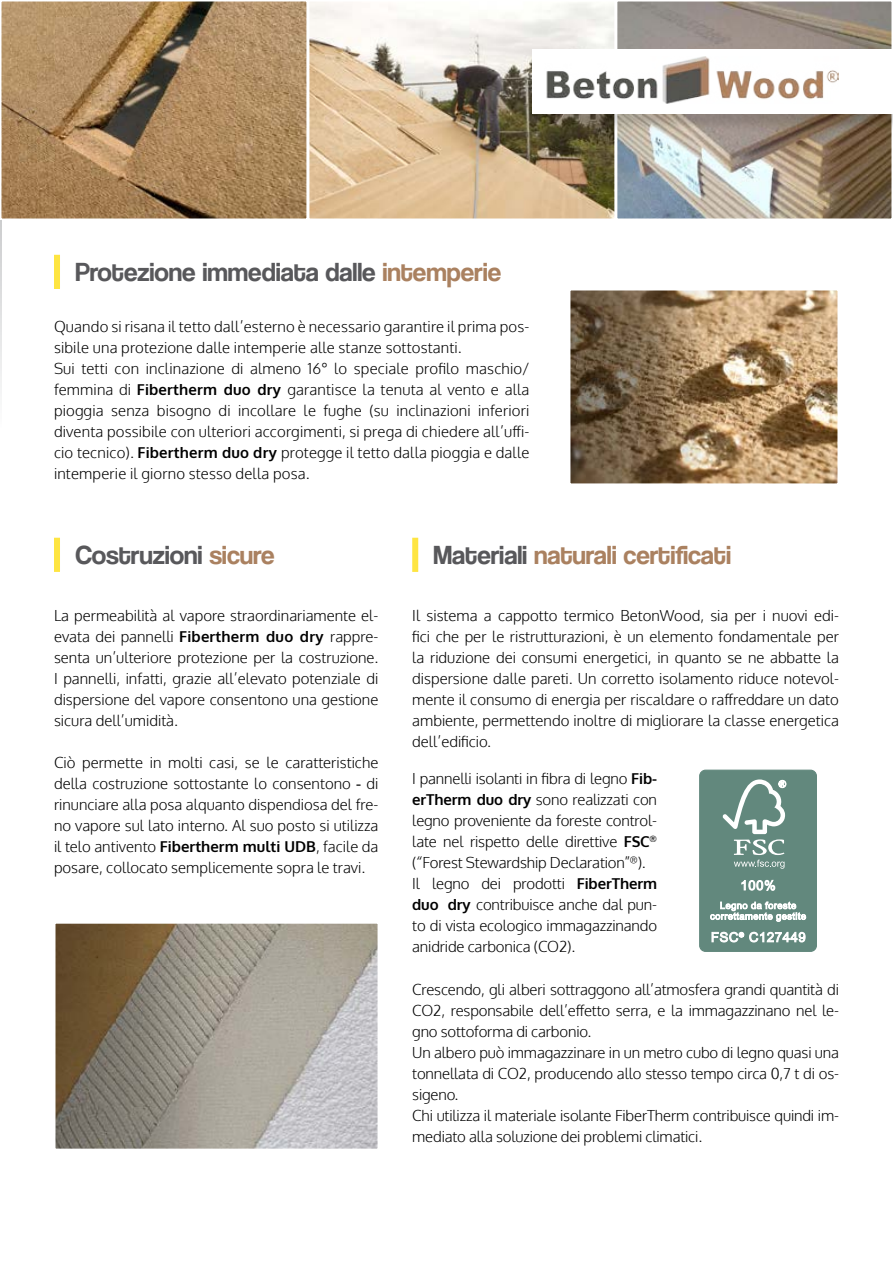
<style>
.page{position:relative;width:893px;height:1263px;background:#fff}
.page>*{position:absolute;margin:0;border:0;box-sizing:border-box;transform-origin:0 0}
.t1{font:27px "Coolvetica Rg";color:#58585b}
.t2{font:27px "Coolvetica Rg";color:#aa8160}
.t3{font:300 15px/21px "Oxygen";letter-spacing:-.01em;color:#000;text-align:justify}
.t4{font:300 15px/21px "Oxygen";letter-spacing:.01em;color:#000}
.s1{color:#aa8160}
.s2{font-weight:700}
.s3{color:#58585b}
.s4{font-family:"Arial";font-weight:400}
</style>
<div class="page">
<svg style="left:0;top:221px;width:2px;height:173px"></svg>
<svg style="left:0;top:1px;width:307px;height:220px;background:#a8875f"></svg>
<svg style="left:617px;top:1px;width:275px;height:218px;background:#9e968d"></svg>
<svg style="left:309px;top:2px;width:306px;height:217px"></svg>
<div style="left:535px;top:52px;width:358px;height:81px;background:#000;opacity:.15"></div>
<div style="left:533px;top:49px;width:360px;height:64px;background:#fff"></div>
<img style="left:546px;top:57px;width:293px;height:46px">
<svg style="left:570px;top:290px;width:268px;height:194px;background:#987d5c"></svg>
<div style="left:54px;top:538px;width:6px;height:34px;background:#fee542"></div>
<div style="left:412px;top:538px;width:6px;height:34px;background:#fee542"></div>
<div style="left:700px;top:770px;width:116px;height:181px;background:#62887d;border-radius:6px"></div>
<div style="left:699px;top:770px;width:118px;height:182px;border:1px solid #285c4d;border-radius:6px"></div>
<svg style="left:722px;top:779px;width:64px;height:90px"></svg>
<svg style="left:741px;top:880px;width:34px;height:11px"></svg>
<svg style="left:710px;top:901px;width:96px;height:21px"></svg>
<svg style="left:711px;top:932px;width:95px;height:10px"></svg>
<svg style="left:55px;top:923px;width:323px;height:226px;background:#9b9387"></svg>
<div style="left:54px;top:255px;width:6px;height:34px;background:#fee542"></div>
<h1 class="t1" style="left:75px;top:256px;width:427px">Protezione immediata dalle <span class="s1">intemperie</span></h1>
<p class="t4" style="left:54px;top:317px;width:477px">Quando si risana il tetto dall’esterno è necessario garantire il prima pos&shy;sibile una protezione dalle intemperie alle stanze sottostanti.<br>Sui tetti con inclinazione di almeno 16° lo speciale profilo maschio/ femmina di <span class="s2">Fibertherm duo dry</span> garantisce la tenuta al vento e alla pioggia senza bisogno di incollare le fughe (su inclinazioni inferiori diventa possibile con ulteriori accorgimenti, si prega di chiedere all’uffi&shy;cio tecnico). <span class="s2">Fibertherm duo dry</span> protegge il tetto dalla pioggia e dalle intemperie il giorno stesso della posa.</p>
<h1 class="t1" style="left:75px;top:539px;width:201px">Costruzioni <span class="s1">sicure</span></h1>
<h1 class="t2" style="left:434px;top:539px;width:299px"><span class="s3">Materiali</span> naturali certificati</h1>
<p class="t3" style="left:54px;top:606px;width:326px">La permeabilità al vapore straordinariamente el&shy;evata dei pannelli <span class="s2">Fibertherm duo dry</span> rappre&shy;senta un’ulteriore protezione per la costruzione.<br>I pannelli, infatti, grazie all’elevato potenziale di dispersione del vapore consentono una gestione sicura dell’umidità.</p>
<p class="t3" style="left:54px;top:753px;width:326px">Ciò permette in molti casi, se le caratteristiche della costruzione sottostante lo consentono <span class="s4">-</span> di rinunciare alla posa alquanto dispendiosa del fre&shy;no vapore sul lato interno. Al suo posto si utilizza il telo antivento <span class="s2">Fibertherm multi UDB</span>, facile da posare, collocato semplicemente sopra le travi.</p>
<p class="t3" style="left:412px;top:606px;width:428px">Il sistema a cappotto termico BetonWood, sia per i nuovi edi&shy;fici che per le ristrutturazioni, è un elemento fondamentale per la riduzione dei consumi energetici, in quanto se ne abbatte la dispersione dalle pareti. Un corretto isolamento riduce notevol&shy;mente il consumo di energia per riscaldare o raffreddare un dato ambiente, permettendo inoltre di migliorare la classe energetica dell’edificio.</p>
<p class="t3" style="left:412px;top:768px;width:246px;text-align:left">I pannelli isolanti in fibra di legno <span class="s2">Fib&shy;erTherm duo dry</span> sono realizzati con legno proveniente da foreste control&shy;late nel rispetto delle direttive <span class="s2">FSC</span><sup>® </sup>(“Forest Stewardship Declaration”<sup>®</sup>).<br>Il legno dei prodotti <span class="s2">FiberTherm duo dry</span> contribuisce anche dal pun&shy;to di vista ecologico immagazzinando anidride carbonica (CO2).</p>
<p class="t3" style="left:412px;top:979px;width:428px;text-align:left">Crescendo, gli alberi sottraggono all’atmosfera grandi quantità di CO2, responsabile dell’effetto serra, e la immagazzinano nel le&shy;gno sottoforma di carbonio.<br>Un albero può immagazzinare in un metro cubo di legno quasi una tonnellata di CO2, producendo allo stesso tempo circa 0,7 t di os&shy;sigeno.<br>Chi utilizza il materiale isolante FiberTherm contribuisce quindi im&shy;mediato alla soluzione dei problemi climatici.</p>
</div>
